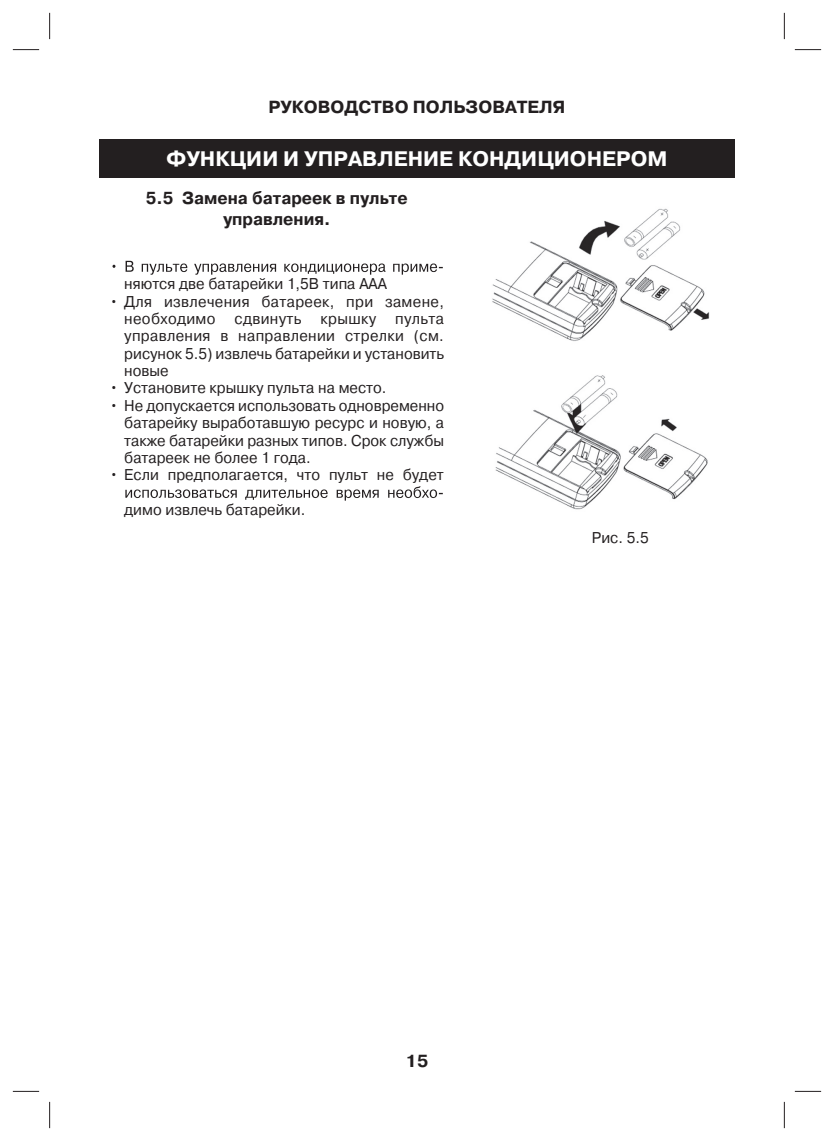
<style>
.page{position:relative;width:834px;height:1141px;background:#fff}
.page>*{position:absolute;margin:0;border:0;box-sizing:border-box;transform-origin:0 0}
.t1{font:700 21px "Pragmatica C";color:#fff}
.t2{font:700 17.5px "Pragmatica C";color:#231f20}
.t3{font:700 17.32px/20.8px "Pragmatica C";color:#231f20;text-align:center;scale:.95 1}
.t4{font:15.58px/17.3px "Pragmatica C";color:#231f20;text-align:justify;scale:.95 1}
</style>
<div class="page">
<div style="left:99px;top:139px;width:635px;height:38px;background:#231f20"></div>
<svg style="left:112px;top:261px;width:331px;height:14px"></svg>
<svg style="left:125px;top:486px;width:318px;height:15px"></svg>
<img style="left:492px;top:208px;width:218px;height:302px">
<svg style="left:13px;top:49px;width:26px;height:1px"></svg>
<svg style="left:794px;top:49px;width:27px;height:1px"></svg>
<svg style="left:13px;top:1091px;width:26px;height:1px"></svg>
<svg style="left:794px;top:1091px;width:27px;height:1px"></svg>
<svg style="left:49px;top:13px;width:1px;height:26px"></svg>
<svg style="left:49px;top:1102px;width:1px;height:26px"></svg>
<svg style="left:783px;top:13px;width:1px;height:26px"></svg>
<svg style="left:783px;top:1102px;width:1px;height:26px"></svg>
<p class="t2" style="left:268px;top:101px;width:298px">РУКОВОДСТВО ПОЛЬЗОВАТЕЛЯ</p>
<h1 class="t1" style="left:167px;top:152px;width:502px">ФУНКЦИИ И УПРАВЛЕНИЕ КОНДИЦИОНЕРОМ</h1>
<p class="t3" style="left:146px;top:190px;width:277px">5.5 Замена батареек в пульте управления.</p>
<p class="t4" style="left:124px;top:275px;width:278px">няются две батарейки 1,5В типа ААА</p>
<p class="t4" style="left:124px;top:292px;width:338px;text-indent:-15px">• Для извлечения батареек, при замене, необходимо сдвинуть крышку пульта управления в направлении стрелки (см. рисунок 5.5) извлечь батарейки и установить новые</p>
<p class="t4" style="left:109px;top:379px;width:293px">• Установите крышку пульта на место.</p>
<p class="t4" style="left:124px;top:397px;width:338px;text-indent:-15px">• Не допускается использовать одновременно батарейку выработавшую ресурс и новую, а также батарейки разных типов. Срок службы батареек не более 1 года.</p>
<p class="t4" style="left:109px;top:466px;width:353px">• Если предполагается, что пульт не будет</p>
<p class="t4" style="left:124px;top:501px;width:192px">димо извлечь батарейки.</p>
<p class="t4" style="left:591px;top:529px;width:61px">Рис. 5.5</p>
<p class="t2" style="left:405px;top:1055px;width:24px">15</p>
</div>
